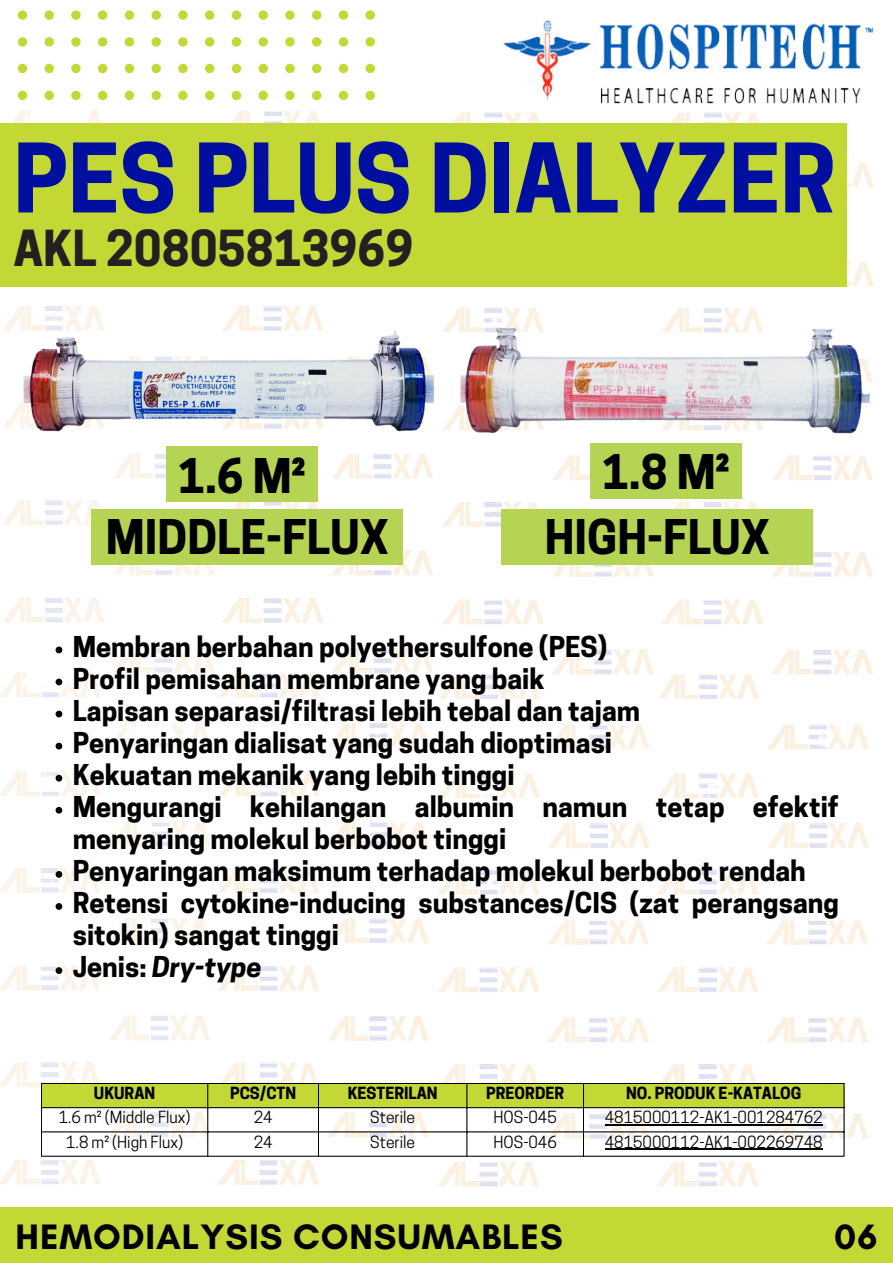
<style>
.page{position:relative;width:893px;height:1263px;background:#fff}
.page>*{position:absolute;margin:0;border:0;box-sizing:border-box;transform-origin:0 0}
.t1{font:700 89.78px "Cooper Hewitt";color:#000f9f}
.t2{font:700 46.58px "Cooper Hewitt";color:#241f21}
.t3{font:700 44.85px "Cooper Hewitt";color:#000}
.t4{font:700 36px "Glacial Indifference";letter-spacing:.025em;color:#000}
.t5{font:700 35.85px "Glacial Indifference";color:#000}
.t6{font:700 27px/32.1px "Cooper Hewitt";color:#000}
.t7{font:15.75px "Cooper Hewitt";color:#000}
.t8{font:700 15.75px "Cooper Hewitt";color:#000}
.s1{font-style:italic}
</style>
<div class="page">
<img style="left:3px;top:100px;width:871px;height:561px">
<img style="left:0;top:661px;width:873px;height:526px">
<div style="left:18px;top:10px;width:9px;height:10px;background:#c3d735;border-radius:50%"></div>
<div style="left:44px;top:10px;width:10px;height:10px;background:#c3d735;border-radius:50%"></div>
<svg style="left:71px;top:10px;width:10px;height:10px"></svg>
<div style="left:98px;top:10px;width:9px;height:10px;background:#c3d735;border-radius:50%"></div>
<div style="left:125px;top:10px;width:9px;height:10px;background:#c3d735;border-radius:50%"></div>
<div style="left:151px;top:10px;width:10px;height:10px;background:#c3d735;border-radius:50%"></div>
<div style="left:178px;top:10px;width:10px;height:10px;background:#c3d735;border-radius:50%"></div>
<div style="left:18px;top:37px;width:9px;height:10px;background:#c3d735;border-radius:50%"></div>
<div style="left:44px;top:37px;width:10px;height:10px;background:#c3d735;border-radius:50%"></div>
<svg style="left:71px;top:37px;width:10px;height:10px"></svg>
<div style="left:98px;top:37px;width:9px;height:10px;background:#c3d735;border-radius:50%"></div>
<div style="left:125px;top:37px;width:9px;height:10px;background:#c3d735;border-radius:50%"></div>
<div style="left:151px;top:37px;width:10px;height:10px;background:#c3d735;border-radius:50%"></div>
<svg style="left:178px;top:37px;width:10px;height:10px"></svg>
<div style="left:18px;top:64px;width:9px;height:9px;background:#c3d735;border-radius:50%"></div>
<div style="left:44px;top:64px;width:10px;height:9px;background:#c3d735;border-radius:50%"></div>
<div style="left:71px;top:64px;width:10px;height:9px;background:#c3d735;border-radius:50%"></div>
<div style="left:98px;top:64px;width:9px;height:9px;background:#c3d735;border-radius:50%"></div>
<div style="left:125px;top:64px;width:9px;height:9px;background:#c3d735;border-radius:50%"></div>
<div style="left:151px;top:64px;width:10px;height:9px;background:#c3d735;border-radius:50%"></div>
<div style="left:178px;top:64px;width:10px;height:9px;background:#c3d735;border-radius:50%"></div>
<div style="left:18px;top:91px;width:9px;height:9px;background:#c3d735;border-radius:50%"></div>
<div style="left:44px;top:91px;width:10px;height:9px;background:#c3d735;border-radius:50%"></div>
<div style="left:71px;top:91px;width:10px;height:9px;background:#c3d735;border-radius:50%"></div>
<div style="left:98px;top:91px;width:9px;height:9px;background:#c3d735;border-radius:50%"></div>
<div style="left:125px;top:91px;width:9px;height:9px;background:#c3d735;border-radius:50%"></div>
<div style="left:151px;top:91px;width:10px;height:9px;background:#c3d735;border-radius:50%"></div>
<div style="left:178px;top:91px;width:10px;height:9px;background:#c3d735;border-radius:50%"></div>
<div style="left:205px;top:10px;width:9px;height:10px;background:#c3d735;border-radius:50%"></div>
<div style="left:232px;top:10px;width:9px;height:10px;background:#c3d735;border-radius:50%"></div>
<div style="left:258px;top:10px;width:10px;height:10px;background:#c3d735;border-radius:50%"></div>
<div style="left:285px;top:10px;width:10px;height:10px;background:#c3d735;border-radius:50%"></div>
<div style="left:312px;top:10px;width:9px;height:10px;background:#c3d735;border-radius:50%"></div>
<div style="left:339px;top:10px;width:9px;height:10px;background:#c3d735;border-radius:50%"></div>
<div style="left:365px;top:10px;width:10px;height:10px;background:#c3d735;border-radius:50%"></div>
<div style="left:205px;top:37px;width:9px;height:10px;background:#c3d735;border-radius:50%"></div>
<div style="left:232px;top:37px;width:9px;height:10px;background:#c3d735;border-radius:50%"></div>
<div style="left:258px;top:37px;width:10px;height:10px;background:#c3d735;border-radius:50%"></div>
<svg style="left:285px;top:37px;width:10px;height:10px"></svg>
<div style="left:312px;top:37px;width:9px;height:10px;background:#c3d735;border-radius:50%"></div>
<div style="left:339px;top:37px;width:9px;height:10px;background:#c3d735;border-radius:50%"></div>
<div style="left:365px;top:37px;width:10px;height:10px;background:#c3d735;border-radius:50%"></div>
<div style="left:205px;top:64px;width:9px;height:9px;background:#c3d735;border-radius:50%"></div>
<div style="left:232px;top:64px;width:9px;height:9px;background:#c3d735;border-radius:50%"></div>
<div style="left:258px;top:64px;width:10px;height:9px;background:#c3d735;border-radius:50%"></div>
<div style="left:285px;top:64px;width:10px;height:9px;background:#c3d735;border-radius:50%"></div>
<div style="left:312px;top:64px;width:9px;height:9px;background:#c3d735;border-radius:50%"></div>
<div style="left:339px;top:64px;width:9px;height:9px;background:#c3d735;border-radius:50%"></div>
<div style="left:365px;top:64px;width:10px;height:9px;background:#c3d735;border-radius:50%"></div>
<div style="left:205px;top:91px;width:9px;height:9px;background:#c3d735;border-radius:50%"></div>
<div style="left:232px;top:91px;width:9px;height:9px;background:#c3d735;border-radius:50%"></div>
<div style="left:258px;top:91px;width:10px;height:9px;background:#c3d735;border-radius:50%"></div>
<div style="left:285px;top:91px;width:10px;height:9px;background:#c3d735;border-radius:50%"></div>
<div style="left:312px;top:91px;width:9px;height:9px;background:#c3d735;border-radius:50%"></div>
<div style="left:339px;top:91px;width:9px;height:9px;background:#c3d735;border-radius:50%"></div>
<div style="left:365px;top:91px;width:10px;height:9px;background:#c3d735;border-radius:50%"></div>
<img style="left:467px;top:20px;width:407px;height:107px">
<div style="left:0;top:123px;width:846px;height:164px;background:#c3d735"></div>
<div style="left:42px;top:1084px;width:801px;height:23px;background:#c3d735"></div>
<hr style="left:605px;top:1124px;width:217px;height:1px;background:#000">
<hr style="left:605px;top:1148px;width:217px;height:2px;background:#000">
<hr style="left:41px;top:1084px;width:1px;height:72px;background:#000">
<hr style="left:207px;top:1084px;width:1px;height:72px;background:#000">
<hr style="left:318px;top:1084px;width:1px;height:72px;background:#000">
<hr style="left:466px;top:1084px;width:1px;height:72px;background:#000">
<hr style="left:583px;top:1084px;width:1px;height:72px;background:#000">
<hr style="left:843px;top:1084px;width:1px;height:72px;background:#000">
<hr style="left:41px;top:1083px;width:803px;height:1px;background:#000">
<hr style="left:41px;top:1107px;width:803px;height:1px;background:#000">
<hr style="left:41px;top:1131px;width:803px;height:1px;background:#000">
<hr style="left:41px;top:1156px;width:803px;height:1px;background:#000">
<div style="left:0;top:1207px;width:893px;height:56px;background:#c3d735"></div>
<img style="left:13px;top:287px;width:429px;height:164px">
<img style="left:451px;top:314px;width:423px;height:157px">
<div style="left:167px;top:446px;width:151px;height:55px;background:#b5d453"></div>
<div style="left:590px;top:443px;width:151px;height:56px;background:#b5d453"></div>
<div style="left:91px;top:510px;width:312px;height:55px;background:#b5d453"></div>
<div style="left:501px;top:510px;width:312px;height:55px;background:#b5d453"></div>
<svg style="left:56px;top:646px;width:6px;height:7px"></svg>
<svg style="left:56px;top:679px;width:6px;height:6px"></svg>
<svg style="left:56px;top:711px;width:6px;height:6px"></svg>
<svg style="left:56px;top:743px;width:6px;height:6px"></svg>
<svg style="left:56px;top:775px;width:6px;height:6px"></svg>
<svg style="left:56px;top:807px;width:6px;height:7px"></svg>
<svg style="left:56px;top:871px;width:6px;height:7px"></svg>
<svg style="left:56px;top:903px;width:6px;height:7px"></svg>
<svg style="left:56px;top:967px;width:6px;height:7px"></svg>
<h1 class="t1" style="left:13px;top:145px;width:824px">PES PLUS DIALYZER</h1>
<h2 class="t2" style="left:13px;top:231px;width:401px">AKL 20805813969</h2>
<h3 class="t3" style="left:178px;top:459px;width:129px">1.6 M²</h3>
<h3 class="t3" style="left:602px;top:455px;width:129px">1.8 M²</h3>
<h3 class="t3" style="left:106px;top:520px;width:284px">MIDDLE-FLUX</h3>
<h3 class="t3" style="left:545px;top:520px;width:227px">HIGH-FLUX</h3>
<p class="t6" style="left:73px;top:634px;width:768px">Membran berbahan polyethersulfone (PES)<br>Profil pemisahan membrane yang baik<br>Lapisan separasi/filtrasi lebih tebal dan tajam<br>Penyaringan dialisat yang sudah dioptimasi<br>Kekuatan mekanik yang lebih tinggi<br>Mengurangi kehilangan albumin namun tetap efektif menyaring molekul berbobot tinggi<br>Penyaringan maksimum terhadap molekul berbobot rendah Retensi cytokine-inducing substances/CIS (zat perangsang sitokin) sangat tinggi<br>Jenis: <span class="s1">Dry-type</span></p>
<p class="t8" style="left:94px;top:1087px;width:63px">UKURAN</p>
<p class="t8" style="left:230px;top:1087px;width:68px">PCS/CTN</p>
<p class="t8" style="left:348px;top:1087px;width:91px">KESTERILAN</p>
<p class="t8" style="left:486px;top:1087px;width:80px">PREORDER</p>
<p class="t8" style="left:626px;top:1087px;width:177px">NO. PRODUK E-KATALOG</p>
<p class="t7" style="left:59px;top:1111px;width:133px">1.6 m² (Middle Flux)</p>
<p class="t7" style="left:254px;top:1111px;width:20px">24</p>
<p class="t7" style="left:370px;top:1111px;width:46px">Sterile</p>
<p class="t7" style="left:493px;top:1111px;width:65px">HOS-045</p>
<p class="t7" style="left:605px;top:1111px;width:219px">4815000112-AK1-001284762</p>
<p class="t7" style="left:66px;top:1136px;width:118px">1.8 m² (High Flux)</p>
<p class="t7" style="left:254px;top:1136px;width:20px">24</p>
<p class="t7" style="left:370px;top:1136px;width:46px">Sterile</p>
<p class="t7" style="left:493px;top:1136px;width:65px">HOS-046</p>
<p class="t7" style="left:605px;top:1136px;width:219px">4815000112-AK1-002269748</p>
<h3 class="t4" style="left:16px;top:1214px;width:548px">HEMODIALYSIS CONSUMABLES</h3>
<h3 class="t5" style="left:834px;top:1215px;width:45px">06</h3>
</div>
